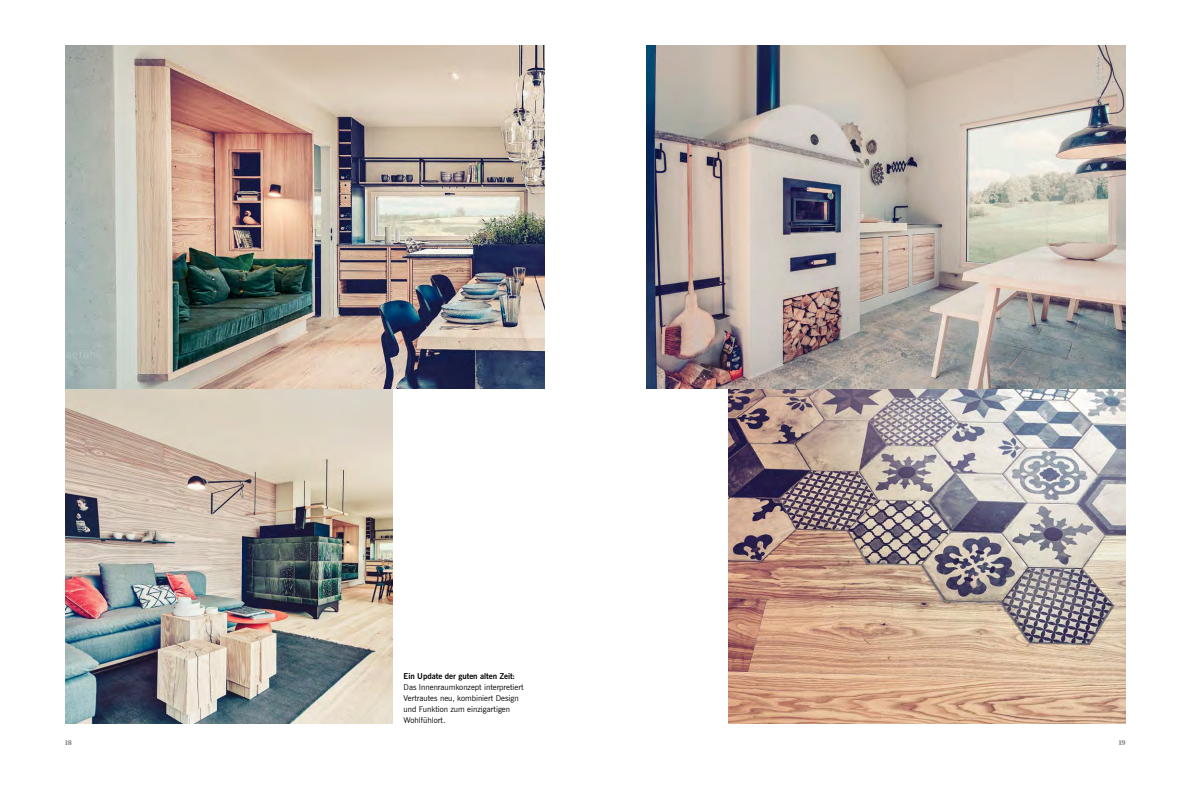
<style>
.page{position:relative;width:1191px;height:794px;background:#fff}
.page>*{position:absolute;margin:0;border:0;box-sizing:border-box;transform-origin:0 0}
.t1{font:8px/11px "News Gothic BT";color:#000}
.t2{font:700 8px "News Gothic BT";color:#000}
.t3{font:700 7px "Breve News";color:#867f7b}
</style>
<div class="page">
<img style="left:65px;top:388px;width:327px;height:335px">
<img style="left:728px;top:388px;width:397px;height:335px">
<img style="left:65px;top:45px;width:479px;height:343px">
<img style="left:646px;top:45px;width:479px;height:343px">
<p class="t2" style="left:403px;top:671px;width:113px">Ein Update der guten alten Zeit:</p>
<p class="t1" style="left:403px;top:681px;width:121px">Das Innenraumkonzept interpretiert<br>Vertrautes neu, kombiniert Design und Funktion zum einzigartigen<br>Wohlfühlort.</p>
<p class="t3" style="left:65px;top:739px;width:8px">18</p>
<p class="t3" style="left:1118px;top:739px;width:8px">19</p>
</div>
